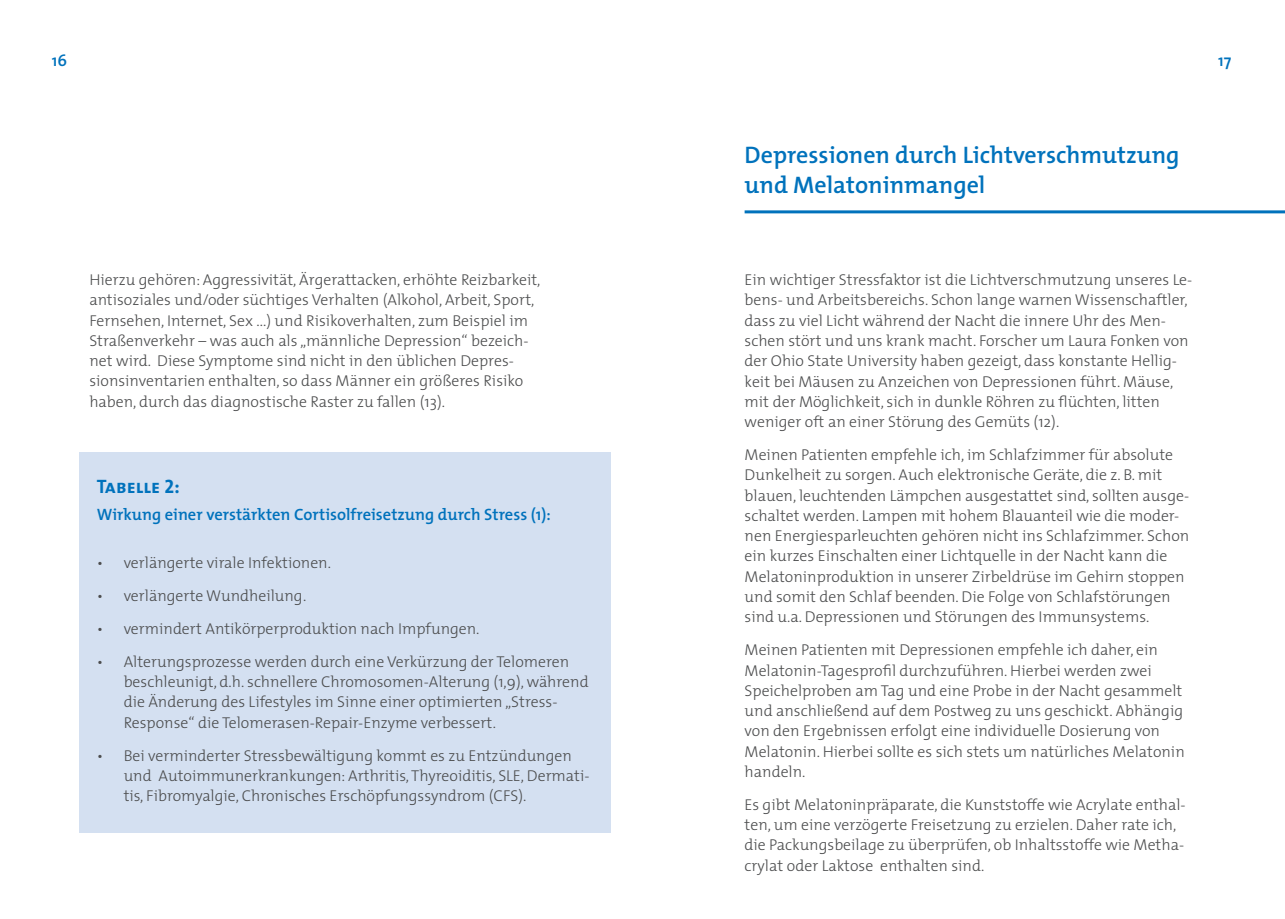
<style>
.page{position:relative;width:1285px;height:919px;background:#fff}
.page>*{position:absolute;margin:0;border:0;box-sizing:border-box;transform-origin:0 0}
.t1{font:600 24px/30px "The Mix";color:#0072bc}
.t2{font:19.5px "The Mix Bold Caps";color:#0072bc}
.t3{font:600 16.5px "The Mix";color:#0072bc}
.t4{font:300 15.75px/20.2px "The Mix";color:#4b4c4d}
</style>
<div class="page">
<hr style="left:744px;top:210px;width:540px;height:3px;background:#0072bc">
<div style="left:79px;top:452px;width:531px;height:380px;background:#d4e0f1"></div>
<p class="t3" style="left:52px;top:47px;width:17px">16</p>
<p class="t3" style="left:1217px;top:47px;width:15px">17</p>
<h1 class="t1" style="left:744px;top:139px;width:436px">Depressionen durch Lichtverschmutzung und Melatoninmangel</h1>
<p class="t4" style="left:89px;top:269px;width:452px">Hierzu gehören: Aggressivität, Ärgerattacken, erhöhte Reizbarkeit, antisoziales und/oder süchtiges Verhalten (Alkohol, Arbeit, Sport, Fernsehen, Internet, Sex ...) und Risikoverhalten, zum Beispiel im Straßenverkehr – was auch als „männliche Depression“ bezeich&shy;net wird. Diese Symptome sind nicht in den üblichen Depres&shy;sionsinventarien enthalten, so dass Männer ein größeres Risiko haben, durch das diagnostische Raster zu fallen (13).</p>
<p class="t4" style="left:744px;top:269px;width:449px">Ein wichtiger Stressfaktor ist die Lichtverschmutzung unseres Le&shy;bens- und Arbeitsbereichs. Schon lange warnen Wissenschaftler, dass zu viel Licht während der Nacht die innere Uhr des Men&shy;schen stört und uns krank macht. Forscher um Laura Fonken von der Ohio State University haben gezeigt, dass konstante Hellig&shy;keit bei Mäusen zu Anzeichen von Depressionen führt. Mäuse, mit der Möglichkeit, sich in dunkle Röhren zu flüchten, litten weniger oft an einer Störung des Gemüts (12).</p>
<p class="t4" style="left:744px;top:444px;width:446px">Meinen Patienten empfehle ich, im Schlafzimmer für absolute Dunkelheit zu sorgen. Auch elektronische Geräte, die z. B. mit blauen, leuchtenden Lämpchen ausgestattet sind, sollten ausge&shy;schaltet werden. Lampen mit hohem Blauanteil wie die moder&shy;nen Energiesparleuchten gehören nicht ins Schlafzimmer. Schon ein kurzes Einschalten einer Lichtquelle in der Nacht kann die Melatoninproduktion in unserer Zirbeldrüse im Gehirn stoppen und somit den Schlaf beenden. Die Folge von Schlafstörungen sind u.a. Depressionen und Störungen des Immunsystems.</p>
<p class="t4" style="left:744px;top:639px;width:441px">Meinen Patienten mit Depressionen empfehle ich daher, ein Melatonin-Tagesprofil durchzuführen. Hierbei werden zwei Speichelproben am Tag und eine Probe in der Nacht gesammelt und anschließend auf dem Postweg zu uns geschickt. Abhängig von den Ergebnissen erfolgt eine individuelle Dosierung von Melatonin. Hierbei sollte es sich stets um natürliches Melatonin handeln.</p>
<p class="t4" style="left:744px;top:793px;width:442px">Es gibt Melatoninpräparate, die Kunststoffe wie Acrylate enthal&shy;ten, um eine verzögerte Freisetzung zu erzielen. Daher rate ich, die Packungsbeilage zu überprüfen, ob Inhaltsstoffe wie Metha&shy;crylat oder Laktose enthalten sind.</p>
<p class="t2" style="left:97px;top:470px;width:84px">Tabelle 2:</p>
<p class="t3" style="left:97px;top:501px;width:455px">Wirkung einer verstärkten Cortisolfreisetzung durch Stress (1):</p>
<p class="t4" style="left:97px;top:551px;width:236px">• verlängerte virale Infektionen.</p>
<p class="t4" style="left:97px;top:584px;width:211px">• verlängerte Wundheilung.</p>
<p class="t4" style="left:97px;top:617px;width:384px">• vermindert Antikörperproduktion nach Impfungen.</p>
<p class="t4" style="left:124px;top:650px;width:466px;text-indent:-27px">• Alterungsprozesse werden durch eine Verkürzung der Telomeren beschleunigt, d.h. schnellere Chromosomen-Alterung (1,9), während die Änderung des Lifestyles im Sinne einer optimierten „Stress-Response“ die Telomerasen-Repair-Enzyme verbessert.</p>
<p class="t4" style="left:124px;top:744px;width:467px;text-indent:-27px">• Bei verminderter Stressbewältigung kommt es zu Entzündungen und Autoimmunerkrankungen: Arthritis, Thyreoiditis, SLE, Dermati&shy;tis, Fibromyalgie, Chronisches Erschöpfungssyndrom (CFS).</p>
</div>
